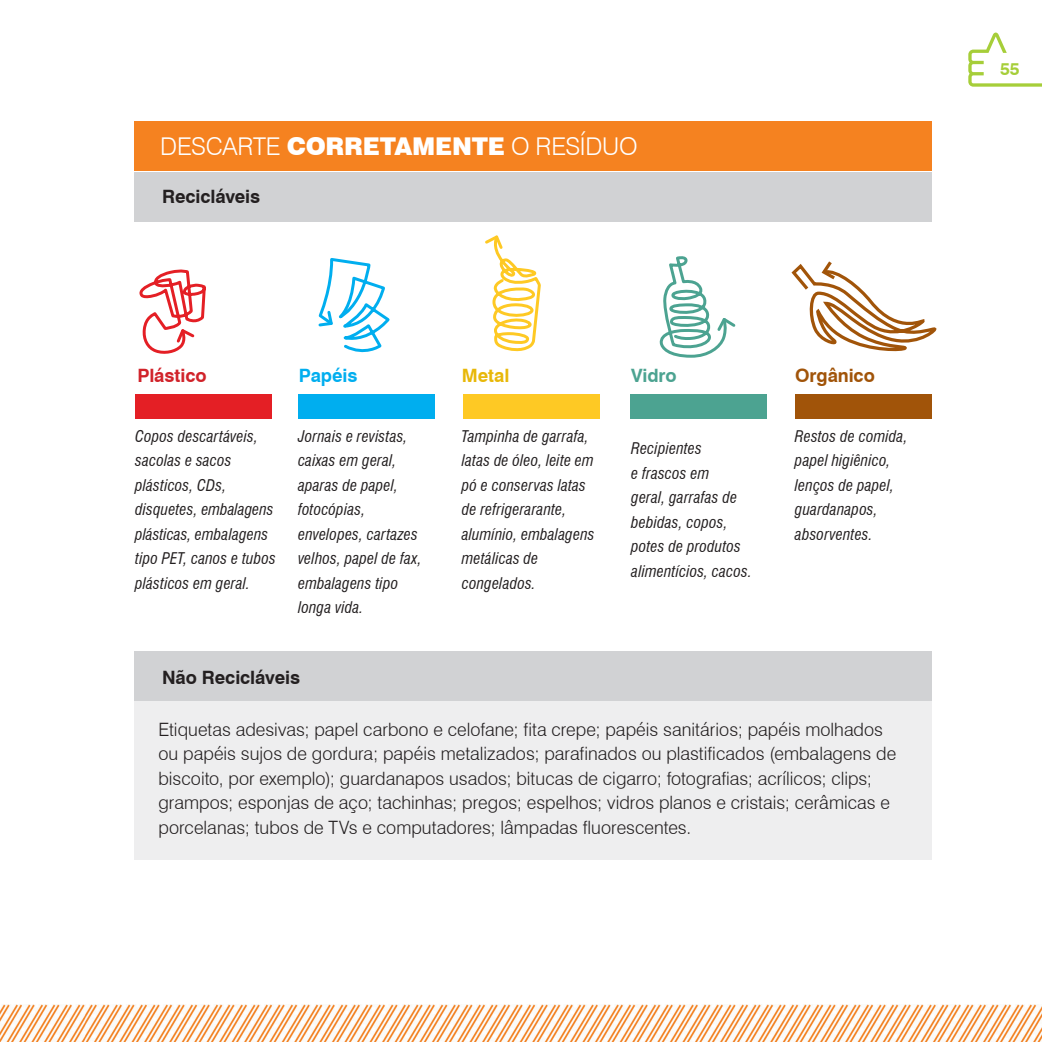
<style>
.page{position:relative;width:1042px;height:1042px;background:#fff}
.page>*{position:absolute;margin:0;border:0;box-sizing:border-box;transform-origin:0 0}
.t1{font:300 24.5px "Swiss 721 BT";color:#fff}
.t2{font:900 24.5px "Swiss 721 BT";color:#fff}
.t3{font:300 18.38px/24.5px "Swiss 721 BT";color:#231f20}
.t4{font:700 18.38px "Swiss 721 BT";letter-spacing:-.005em;color:#231f20}
.t5{font:700 18.38px "Swiss 721 BT";letter-spacing:-.005em;color:#d1232a}
.t6{font:700 18.38px "Swiss 721 BT";letter-spacing:-.005em;color:#a15409}
.t7{font:700 18.38px "Swiss 721 BT";letter-spacing:-.005em;color:#00aeef}
.t8{font:700 18.38px "Swiss 721 BT";letter-spacing:-.005em;color:#e8b809}
.t9{font:700 18.38px "Swiss 721 BT";letter-spacing:-.005em;color:#4ca391}
.t10{font:700 17.5px "Swiss 721 BT";color:#a6ce39}
.t11{font:italic condensed 15.75px/24.5px "Swiss 721 BT";letter-spacing:.01em;color:#231f20}
</style>
<div class="page">
<img style="left:0;top:1004px;width:1042px;height:38px">
<svg style="left:968px;top:33px;width:74px;height:54px"></svg>
<div style="left:134px;top:652px;width:798px;height:49px;background:#d1d2d4"></div>
<div style="left:134px;top:172px;width:798px;height:49px;background:#d1d2d4"></div>
<div style="left:134px;top:122px;width:798px;height:49px;background:#f58220"></div>
<div style="left:134px;top:701px;width:798px;height:158px;background:#eeeeef"></div>
<svg style="left:139px;top:221px;width:68px;height:133px"></svg>
<svg style="left:659px;top:256px;width:77px;height:102px"></svg>
<svg style="left:318px;top:258px;width:72px;height:95px"></svg>
<svg style="left:485px;top:235px;width:56px;height:117px"></svg>
<svg style="left:791px;top:261px;width:144px;height:91px"></svg>
<div style="left:135px;top:394px;width:136px;height:25px;background:#e41f25"></div>
<div style="left:298px;top:394px;width:137px;height:25px;background:#00aeef"></div>
<div style="left:463px;top:394px;width:137px;height:25px;background:#fec924"></div>
<div style="left:630px;top:394px;width:136px;height:25px;background:#4ca391"></div>
<div style="left:795px;top:394px;width:136px;height:25px;background:#a15409"></div>
<h1 class="t1" style="left:160px;top:132px;width:33px">Descarte</h1>
<h1 class="t2" style="left:287px;top:132px;width:20px">CORRETAMENTE</h1>
<h1 class="t1" style="left:511px;top:132px;width:92px">oresíduo</h1>
<p class="t4" style="left:162px;top:185px;width:100px">Recicláveis</p>
<p class="t5" style="left:137px;top:364px;width:71px">Plástico</p>
<p class="t7" style="left:299px;top:364px;width:60px">Papéis</p>
<p class="t8" style="left:462px;top:364px;width:49px">Metal</p>
<p class="t9" style="left:631px;top:364px;width:47px">Vidro</p>
<p class="t6" style="left:795px;top:364px;width:81px">Orgânico</p>
<p class="t11" style="left:135px;top:424px;width:142px">Copos descartáveis, sacolas e sacos plásticos, CDs, disquetes, embalagens plásticas, embalagens tipo PET, canos e tubos plásticos em geral.</p>
<p class="t11" style="left:298px;top:424px;width:125px">Jornais e revistas, caixas em geral, aparas de papel, fotocópias, envelopes, cartazes velhos, papel de fax, embalagens tipo longa vida.</p>
<p class="t11" style="left:462px;top:424px;width:134px">Tampinha de garrafa, latas de óleo, leite em pó e conservas latas de refrigerarante, alumínio, embalagens metálicas de congelados.</p>
<p class="t4" style="left:162px;top:666px;width:139px">Não Recicláveis</p>
<p class="t11" style="left:631px;top:436px;width:122px">Recipientes<br>e frascos em<br>geral, garrafas de bebidas, copos, potes de produtos alimentícios, cacos.</p>
<p class="t11" style="left:795px;top:424px;width:114px">Restos de comida, papel higiênico, lenços de papel, guardanapos, absorventes.</p>
<p class="t3" style="left:158px;top:717px;width:739px">Etiquetas adesivas; papel carbono e celofane; fita crepe; papéis sanitários; papéis molhados ou papéis sujos de gordura; papéis metalizados; parafinados ou plastificados (embalagens de biscoito, por exemplo); guardanapos usados; bitucas de cigarro; fotografias; acrílicos; clips; grampos; esponjas de aço; tachinhas; pregos; espelhos; vidros planos e cristais; cerâmicas e porcelanas; tubos de TVs e computadores; lâmpadas fluorescentes.</p>
<p class="t10" style="left:1000px;top:58px;width:21px">55</p>
</div>
